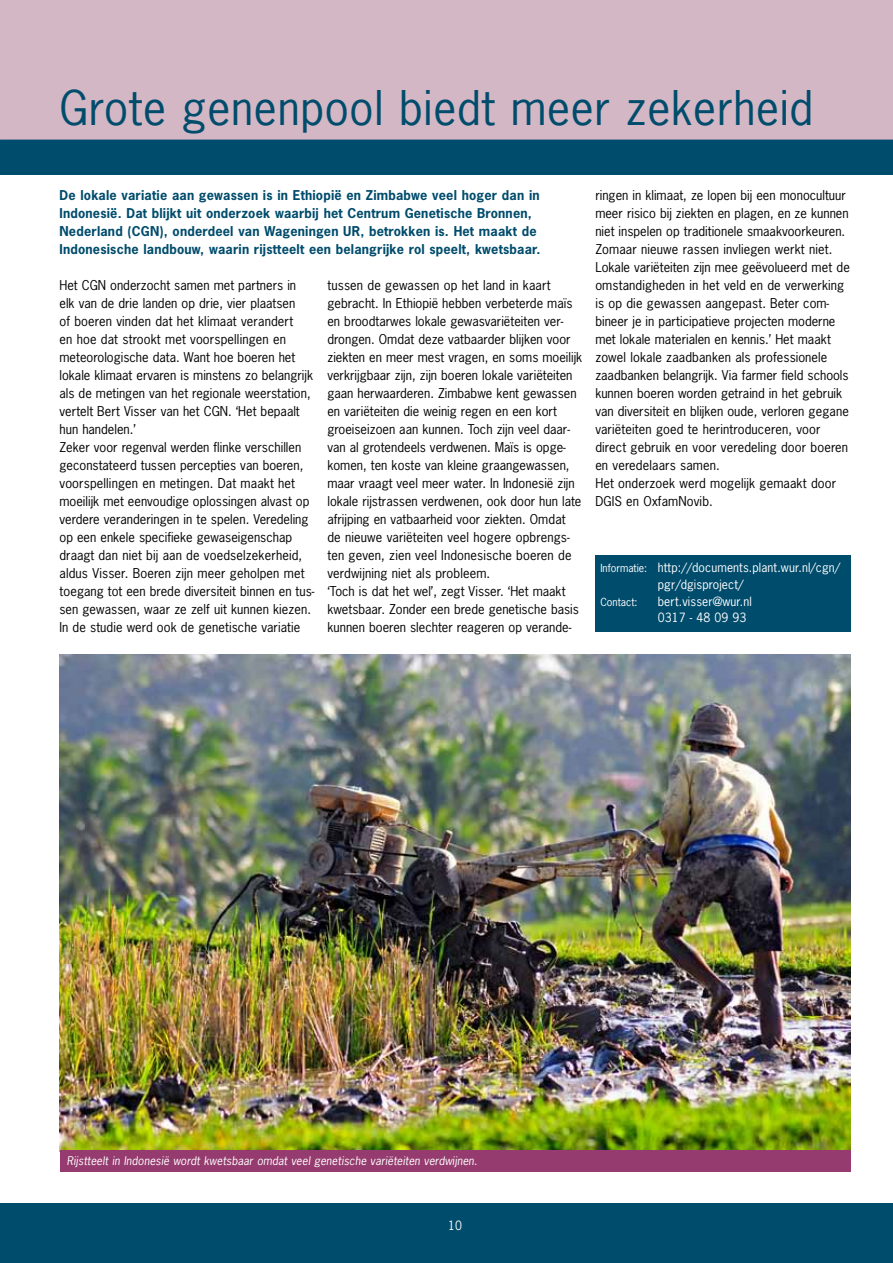
<style>
.page{position:relative;width:893px;height:1263px;background:#fff}
.page>*{position:absolute;margin:0;border:0;box-sizing:border-box;transform-origin:0 0}
.t1{font:45px "News Gothic Std";letter-spacing:.015em;color:#004c6c}
.t2{font:12.75px/18px "News Gothic Std";color:#000}
.t3{font:700 12.75px/18px "News Gothic Std";letter-spacing:.015em;color:#004c6c}
.t4{font:12px/16.8px "News Gothic Std";letter-spacing:.01em;color:#fff}
.t5{font:italic 11.25px "News Gothic Std";letter-spacing:.01em;color:#fff}
.t6{font:10.5px "News Gothic Std";color:#fff}
.s1{font-size:10.5px}
</style>
<div class="page">
<img style="left:60px;top:655px;width:790px;height:495px">
<div style="left:0;top:1203px;width:893px;height:60px;background:#004c6c"></div>
<div style="left:0;top:0;width:893px;height:140px;background:#d4b7c4"></div>
<div style="left:0;top:140px;width:893px;height:34px;background:#004c6c"></div>
<div style="left:60px;top:1150px;width:790px;height:22px;background:#953b6f"></div>
<div style="left:595px;top:555px;width:255px;height:77px;background:#004c6c"></div>
<h1 class="t1" style="left:60px;top:79px;width:755px">Grote genenpool biedt meer zekerheid</h1>
<p class="t3" style="left:60px;top:186px;width:482px">De lokale variatie aan gewassen is in Ethiopië en Zimbabwe veel hoger dan in Indonesië. Dat blijkt uit onderzoek waarbij het Centrum Genetische Bronnen, Nederland (CGN), onderdeel van Wageningen UR, betrokken is. Het maakt de Indonesische landbouw, waarin rijstteelt een belangrijke rol speelt, kwetsbaar.</p>
<p class="t2" style="left:60px;top:276px;width:256px">Het CGN onderzocht samen met partners in elk van de drie landen op drie, vier plaatsen<br>of boeren vinden dat het klimaat verandert<br>en hoe dat strookt met voorspellingen en meteorologische data. Want hoe boeren het lokale klimaat ervaren is minstens zo belangrijk als de metingen van het regionale weerstation, vertelt Bert Visser van het CGN. ‘Het bepaalt hun handelen.’<br>Zeker voor regenval werden flinke verschillen geconstateerd tussen percepties van boeren, voorspellingen en metingen. Dat maakt het moeilijk met eenvoudige oplossingen alvast op verdere veranderingen in te spelen. Veredeling op een enkele specifieke gewaseigenschap draagt dan niet bij aan de voedselzekerheid, aldus Visser. Boeren zijn meer geholpen met toegang tot een brede diversiteit binnen en tus&shy;sen gewassen, waar ze zelf uit kunnen kiezen.<br>In de studie werd ook de genetische variatie</p>
<p class="t2" style="left:327px;top:276px;width:256px">tussen de gewassen op het land in kaart gebracht. In Ethiopië hebben verbeterde maïs en broodtarwes lokale gewasvariëteiten ver&shy;drongen. Omdat deze vatbaarder blijken voor ziekten en meer mest vragen, en soms moeilijk verkrijgbaar zijn, zijn boeren lokale variëteiten gaan herwaarderen. Zimbabwe kent gewassen en variëteiten die weinig regen en een kort groeiseizoen aan kunnen. Toch zijn veel daar&shy;van al grotendeels verdwenen. Maïs is opge&shy;komen, ten koste van kleine graangewassen, maar vraagt veel meer water. In Indonesië zijn lokale rijstrassen verdwenen, ook door hun late afrijping en vatbaarheid voor ziekten. Omdat de nieuwe variëteiten veel hogere opbrengs&shy;ten geven, zien veel Indonesische boeren de verdwijning niet als probleem.<br>‘Toch is dat het wel’, zegt Visser. ‘Het maakt kwetsbaar. Zonder een brede genetische basis kunnen boeren slechter reageren op verande-</p>
<p class="t2" style="left:595px;top:186px;width:256px">ringen in klimaat, ze lopen bij een monocultuur meer risico bij ziekten en plagen, en ze kunnen niet inspelen op traditionele smaakvoorkeuren.<br>Zomaar nieuwe rassen invliegen werkt niet.<br>Lokale variëteiten zijn mee geëvolueerd met de omstandigheden in het veld en de verwerking is op die gewassen aangepast. Beter com&shy;bineer je in participatieve projecten moderne met lokale materialen en kennis.’ Het maakt zowel lokale zaadbanken als professionele zaadbanken belangrijk. Via farmer field schools kunnen boeren worden getraind in het gebruik van diversiteit en blijken oude, verloren gegane variëteiten goed te herintroduceren, voor direct gebruik en voor veredeling door boeren en veredelaars samen.<br>Het onderzoek werd mogelijk gemaakt door DGIS en OxfamNovib.</p>
<p class="t4" style="left:658px;top:559px;width:184px;text-indent:-57px"><span class="s1">Informatie:</span> http://documents.plant.wur.nl/cgn/ pgr/dgisproject/</p>
<p class="t6" style="left:600px;top:595px;width:39px">Contact:</p>
<p class="t4" style="left:658px;top:592px;width:96px">bert.visser@wur.nl<br>0317 - 48 09 93</p>
<p class="t5" style="left:67px;top:1153px;width:412px">Rijstteelt in Indonesië wordt kwetsbaar omdat veel genetische variëteiten verdwijnen.</p>
<p class="t4" style="left:448px;top:1217px;width:15px">10</p>
</div>
